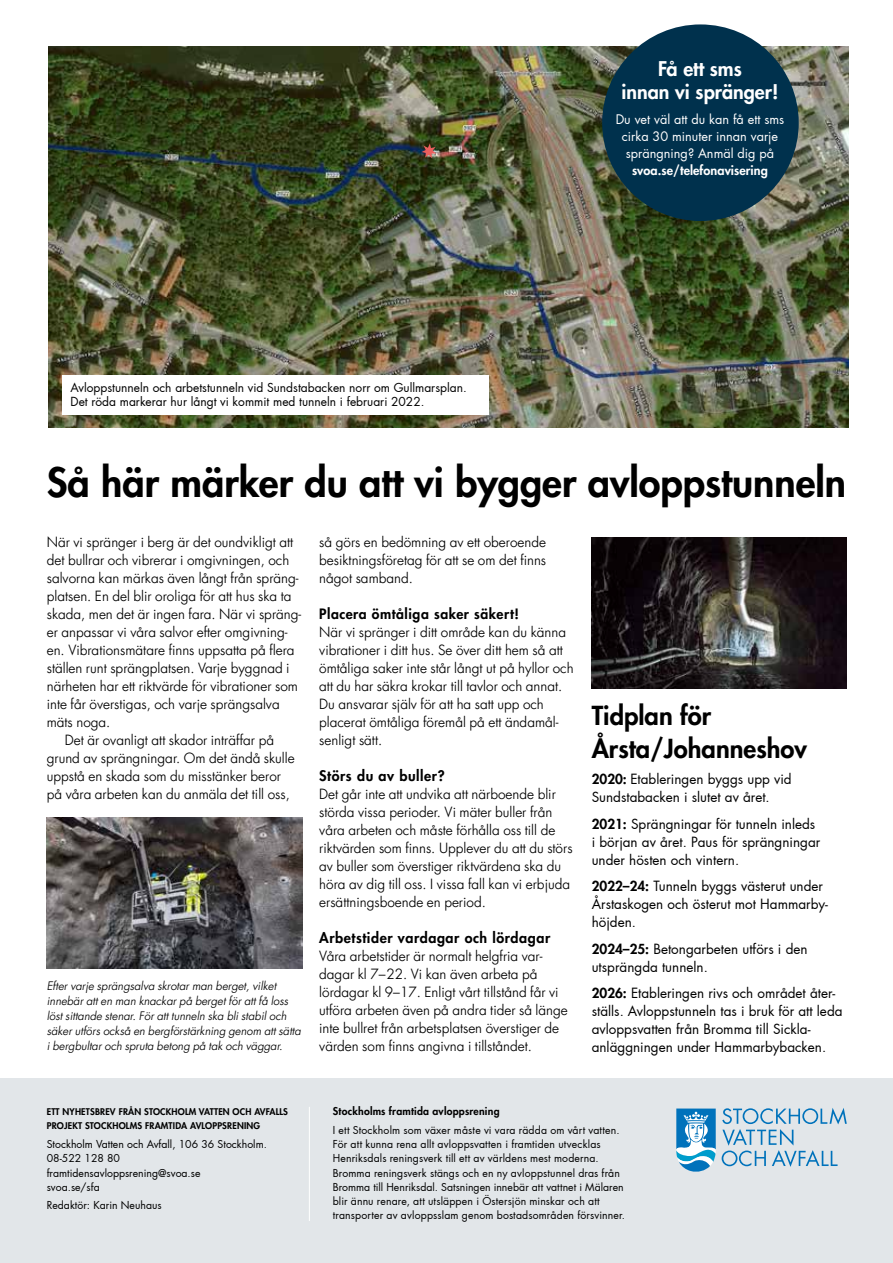
<style>
.page{position:relative;width:893px;height:1263px;background:#fff}
.page>*{position:absolute;margin:0;border:0;box-sizing:border-box;transform-origin:0 0}
.t1{font:800 39.45px "Futura LT Pro";color:#000}
.t2{font:800 25.5px/33px "Futura LT Pro";color:#000}
.t3{font:800 19.8px/22.5px "Futura LT Pro";color:#fff;text-align:center}
.t4{font:800 14.25px "Futura LT Pro";letter-spacing:.04em;color:#000}
.t5{font:800 13.95px "Futura LT Pro";letter-spacing:.04em;color:#000}
.t6{font:13.5px/18px "Futura L Tfor SVOA Sm Lt";color:#000}
.t7{font:13.5px/18px "Futura";color:#000}
.t8{font:12.75px/17px "Futura";color:#fff;text-align:center}
.t9{font:800 12.75px "Futura LT Pro";letter-spacing:.005em;color:#fff}
.t10{font:12px/14.4px "Futura";color:#000}
.t11{font:11.25px/15px "Futura L Tfor SVOA Sm Lt Obl";color:#000}
.t12{font:10.5px/14.2px "Futura";letter-spacing:.01em;color:#000}
.t13{font:800 10.5px "Futura LT Pro";letter-spacing:.02em;color:#000}
.t14{font:800 9px/13.5px "Futura LT Pro";letter-spacing:.02em;color:#000}
.s1{font-family:"Futura LT Pro";font-weight:800}
.s2{font-size:13.95px;color:#fff}
</style>
<div class="page">
<img style="left:49px;top:47px;width:799px;height:381px">
<div style="left:0;top:1078px;width:893px;height:185px;background:#e2e6e9"></div>
<svg style="left:676px;top:1108px;width:40px;height:64px;background:#63abd5"></svg>
<svg style="left:722px;top:1108px;width:125px;height:59px"></svg>
<hr style="left:309px;top:1107px;width:1px;height:114px;background:#fff">
<svg style="left:421px;top:143px;width:15px;height:15px"></svg>
<div style="left:62px;top:375px;width:427px;height:40px;background:#fff"></div>
<div style="left:602px;top:24px;width:197px;height:197px;background:#00314d;border-radius:50%"></div>
<img style="left:592px;top:538px;width:254px;height:151px">
<img style="left:47px;top:818px;width:255px;height:151px">
<p class="t10" style="left:71px;top:380px;width:398px">Avloppstunneln och arbetstunneln vid Sundstabacken norr om Gullmarsplan.<br>Det röda markerar hur långt vi kommit med tunneln i februari 2022.</p>
<h3 class="t3" style="left:621px;top:57px;width:158px">Få ett sms<br>innan vi spränger!</h3>
<p class="t8" style="left:616px;top:111px;width:170px">Du vet väl att du kan få ett sms cirka 30 minuter innan varje sprängning? Anmäl dig på</p>
<p class="t9" style="left:632px;top:160px;width:137px">svoa.se/telefonavisering</p>
<h1 class="t1" style="left:47px;top:453px;width:801px">Så här märker du att vi bygger avloppstunneln</h1>
<p class="t6" style="left:47px;top:533px;width:248px">När vi spränger i berg är det oundvikligt att</p>
<p class="t6" style="left:47px;top:551px;width:244px">det bullrar och vibrerar i omgivningen, och</p>
<p class="t6" style="left:47px;top:569px;width:253px">salvorna kan märkas även långt från spräng-</p>
<p class="t6" style="left:47px;top:587px;width:246px">platsen. En del blir oroliga för att hus ska ta</p>
<p class="t6" style="left:47px;top:605px;width:256px">skada, men det är ingen fara. När vi spräng-</p>
<p class="t6" style="left:47px;top:623px;width:242px">er anpassar vi våra salvor efter omgivning-</p>
<p class="t6" style="left:47px;top:641px;width:249px">en. Vibrationsmätare finns uppsatta på flera</p>
<p class="t6" style="left:47px;top:659px;width:244px">ställen runt sprängplatsen. Varje byggnad i</p>
<p class="t6" style="left:47px;top:677px;width:253px">närheten har ett riktvärde för vibrationer som</p>
<p class="t6" style="left:47px;top:695px;width:234px">inte får överstigas, och varje sprängsalva</p>
<p class="t6" style="left:47px;top:713px;width:65px">mäts noga.</p>
<p class="t6" style="left:65px;top:731px;width:211px">Det är ovanligt att skador inträffar på</p>
<p class="t6" style="left:47px;top:749px;width:249px">grund av sprängningar. Om det ändå skulle</p>
<p class="t6" style="left:47px;top:767px;width:236px">uppstå en skada som du misstänker beror</p>
<p class="t6" style="left:47px;top:785px;width:245px">på våra arbeten kan du anmäla det till oss,</p>
<p class="t6" style="left:319px;top:533px;width:228px;text-align:justify">så görs en bedömning av ett oberoende besiktningsföretag för att se om det finns något samband.</p>
<p class="t5" style="left:319px;top:603px;width:201px">Placera ömtåliga saker säkert!</p>
<p class="t6" style="left:319px;top:623px;width:256px">När vi spränger i ditt område kan du känna vibrationer i ditt hus. Se över ditt hem så att ömtåliga saker inte står långt ut på hyllor och att du har säkra krokar till tavlor och annat.<br>Du ansvarar själv för att ha satt upp och placerat ömtåliga föremål på ett ändamål&shy;senligt sätt.</p>
<p class="t4" style="left:319px;top:765px;width:127px">Störs du av buller?</p>
<p class="t6" style="left:319px;top:785px;width:255px">Det går inte att undvika att närboende blir störda vissa perioder. Vi mäter buller från våra arbeten och måste förhålla oss till de riktvärden som finns. Upplever du att du störs av buller som överstiger riktvärdena ska du höra av dig till oss. I vissa fall kan vi erbjuda ersättningsboende en period.</p>
<p class="t4" style="left:319px;top:927px;width:233px">Arbetstider vardagar och lördagar</p>
<p class="t6" style="left:319px;top:947px;width:250px">Våra arbetstider är normalt helgfria var&shy;dagar kl 7–22. Vi kan även arbeta på lördagar kl 9–17. Enligt vårt tillstånd får vi utföra arbeten även på andra tider så länge inte bullret från arbetsplatsen överstiger de värden som finns angivna i tillståndet.</p>
<h2 class="t2" style="left:592px;top:698px;width:217px">Tidplan för<br>Årsta/Johanneshov</h2>
<p class="t7" style="left:592px;top:770px;width:201px"><span class="s1">2020:</span> Etableringen byggs upp vid<br>Sundstabacken i slutet av året.</p>
<p class="t7" style="left:592px;top:815px;width:230px"><span class="s1">2021:</span> Sprängningar för tunneln inleds i början av året. Paus för sprängningar under hösten och vintern.</p>
<p class="t7" style="left:592px;top:877px;width:238px"><span class="s1">2022–24:</span> Tunneln byggs västerut under<br>Årstaskogen och österut mot Hammarby&shy;höjden.</p>
<p class="t7" style="left:592px;top:940px;width:217px"><span class="s1">2024–25:</span> Betongarbeten utförs i den utsprängda tunneln.</p>
<p class="t7" style="left:592px;top:984px;width:252px"><span class="s1">2026:</span> Etableringen rivs och området åter&shy;ställs. Avloppstunneln tas i bruk för att leda avloppsvatten från Bromma till Sickla&shy;anläggningen under Hammarbybacken.<span class="s2">n</span></p>
<p class="t11" style="left:47px;top:978px;width:256px">Efter varje sprängsalva skrotar man berget, vilket innebär att en man knackar på berget för att få loss löst sittande stenar. För att tunneln ska bli stabil och säker utförs också en bergförstärkning genom att sätta i bergbultar och spruta betong på tak och väggar.</p>
<p class="t14" style="left:47px;top:1105px;width:243px">ETT NYHETSBREV FRÅN STOCKHOLM VATTEN OCH AVFALLS<br>PROJEKT STOCKHOLMS FRAMTIDA AVLOPPSRENING</p>
<p class="t12" style="left:47px;top:1137px;width:222px">Stockholm Vatten och Avfall, 106 36 Stockholm.<br>08-522 128 80 framtidensavloppsrening@svoa.se<br>svoa.se/sfa</p>
<p class="t12" style="left:47px;top:1198px;width:116px">Redaktör: Karin Neuhaus</p>
<p class="t13" style="left:333px;top:1103px;width:168px">Stockholms framtida avloppsrening</p>
<p class="t12" style="left:333px;top:1123px;width:294px">I ett Stockholm som växer måste vi vara rädda om vårt vatten.<br>För att kunna rena allt avloppsvatten i framtiden utvecklas Henriksdals reningsverk till ett av världens mest moderna.<br>Bromma reningsverk stängs och en ny avloppstunnel dras från Bromma till Henriksdal. Satsningen innebär att vattnet i Mälaren blir ännu renare, att utsläppen i Östersjön minskar och att transporter av avloppsslam genom bostadsområden försvinner.</p>
</div>
